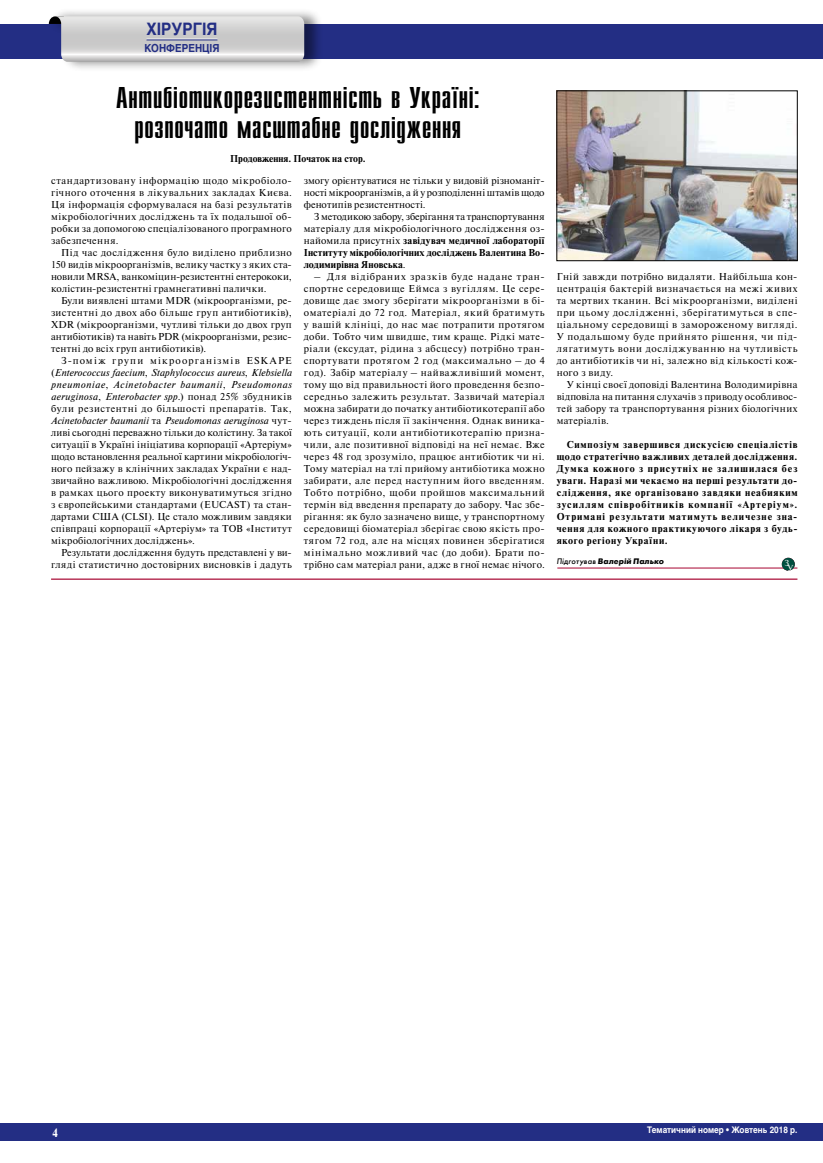
<style>
.page{position:relative;width:823px;height:1163px;background:#fff}
.page>*{position:absolute;margin:0;border:0;box-sizing:border-box;transform-origin:0 0}
.t1{font:30px/30px "Compact C";color:#000;text-align:center;scale:1.2 1}
.t2{font:700 17px "Helios";color:#232e84;scale:.9 1}
.t3{font:700 12px "Newton C";color:#fff;scale:.9 1}
.t4{font:700 11px "Helios";color:#232e84;scale:.9 1}
.t5{font:10px/12px "Newton C";letter-spacing:.025em;color:#000;text-align:justify}
.t6{font:700 10px/12px "Newton C";letter-spacing:.065em;color:#000;text-align:justify}
.t7{font:700 10px "Newton C";color:#000}
.t8{font:700 9px "Helios";color:#fff;scale:.9 1}
.t9{font:8.6px "Newton C";color:#fff}
.t10{font:italic 700 8px "Futuris C";letter-spacing:.015em;color:#000}
.s1{font-style:italic}
.s2{font-weight:700}
.s3{font-weight:400}
</style>
<div class="page">
<div style="left:0;top:1123px;width:822px;height:17px;background:#232e84"></div>
<div style="left:0;top:24px;width:822px;height:34px;background:#232e84"></div>
<div style="left:50px;top:8px;width:273px;height:64px;background:#000;opacity:.46"></div>
<svg style="left:49px;top:16px;width:255px;height:46px"></svg>
<hr style="left:146px;top:39px;width:71px;height:1px;background:#fff">
<hr style="left:146px;top:40px;width:71px;height:1px;background:#232e84">
<hr style="left:557px;top:567px;width:240px;height:1px;background:#a70531">
<div style="left:781px;top:557px;width:13px;height:13px;background:#004e3f;border-radius:50%"></div>
<hr style="left:51px;top:578px;width:746px;height:1px;background:#a70531">
<img style="left:558px;top:93px;width:237px;height:166px">
<div style="left:556px;top:91px;width:241px;height:170px;border:1px solid #000"></div>
<h2 class="t2" style="left:146px;top:19px;width:80px">ХІРУРГІЯ</h2>
<p class="t4" style="left:144px;top:42px;width:85px">КОНФЕРЕНЦІЯ</p>
<h1 class="t1" style="left:116px;top:84px;width:305px">Антибіотикорезистентність в Україні: розпочато масштабне дослідження</h1>
<p class="t7" style="left:230px;top:153px;width:137px">Продовження. Початок на стор.</p>
<p class="t5" style="left:51px;top:174px;width:242px">стандартизовану інформацію щодо мікробіоло&shy;гічного оточення в лікувальних закладах Києва.<br>Ця -інформація сформувалася на базі результатів мікробіологічних досліджень та їх подальшої об&shy;робки за допомогою спеціалізованого програмного забезпечення.</p>
<p class="t5" style="left:51px;top:246px;width:242px;text-indent:10px">Під час дослідження було виділено приблизно 150 видів мікроорганізмів, велику частку з яких ста&shy;новили MRSA, ванкоміцин-резистентні ентерококи, колістин-резистентні грамнегативні палички.</p>
<p class="t5" style="left:51px;top:294px;width:242px;text-indent:10px">Були виявлені штами MDR (мікроорганізми, ре&shy;зистентні до двох або більше груп антибіотиків), XDR (мікроорганізми, чутливі тільки до двох груп антибіотиків) та навіть PDR (мікроорганізми, резис&shy;тентні до всіх груп антибіотиків).</p>
<p class="t5" style="left:51px;top:354px;width:242px;text-indent:10px">З-поміж групи мікроорганізмів ESKAPE (<span class="s1">Enterococcus faecium</span>, <span class="s1">Staphylococcus aureus</span>, <span class="s1">Klebsiella pneumoniae</span>, <span class="s1">Acinetobacter baumanii</span>, <span class="s1">Pseudomonas aeruginosa</span>, <span class="s1">Enterobacter spp.</span>) понад 25% збудників були резистентні до більшості препаратів. Так, <span class="s1">Acinetobacter baumanii</span> та <span class="s1">Pseudomonas aeruginosa</span> чут&shy;ливі сьогодні переважно тільки до колістину. За такої ситуації в Україні ініціатива корпорації «Артеріум» щодо встановлення реальної картини мікробіологіч&shy;ного пейзажу в клінічних закладах України є над&shy;звичайно важливою. Мікробіологічні дослідження в рамках цього проекту виконуватимуться згідно з європейськими стандартами (EUCAST) та стан&shy;дартами США (CLSI). Це стало можливим завдяки співпраці корпорації «Артеріум» та ТОВ «Інститут мікробіологічних досліджень».</p>
<p class="t5" style="left:51px;top:546px;width:242px;text-align:right">Результати дослідження будуть представлені у ви&shy;гляді статистично достовірних висновків і дадуть</p>
<p class="t5" style="left:304px;top:174px;width:242px">змогу орієнтуватися не тільки у видовій різноманіт&shy;ності мікроорганізмів, а й у розподіленні штамів щодо фенотипів резистентності.</p>
<p class="t5" style="left:304px;top:210px;width:242px;text-indent:10px">З методикою забору, зберігання та транспортування матеріалу для мікробіологічного дослідження оз&shy;найомила присутніх <span class="s2">завідувач медичної лабораторії Інституту мікробіологічних досліджень Валентина Во&shy;лодимирівна Яновська</span>.</p>
<p class="t5" style="left:304px;top:270px;width:242px;text-indent:10px">– Для відібраних зразків буде надане тран&shy;спортне середовище Еймса з вугіллям. Це сере&shy;довище дає змогу зберігати мікроорганізми в бі&shy;оматеріалі до 72 год. Матеріал, який братимуть у вашій клініці, до нас має потрапити протягом доби. Тобто чим швидше, тим краще. Рідкі мате&shy;ріали (ексудат, рідина з абсцесу) потрібно тран&shy;спортувати протягом 2 год (максимально – до 4 год). Забір матеріалу – найважливіший момент, тому що від правильності його проведення безпо&shy;середньо залежить результат. Зазвичай матеріал можна забирати до початку антибіотикотерапії або через тиждень після її закінчення. Однак виника&shy;ють ситуації, коли антибіотикотерапію призна&shy;чили, але позитивної відповіді на неї немає. Вже через 48 год зрозуміло, працює антибіотик чи ні.<br>Тому матеріал на тлі прийому антибіотика можно забирати, але перед наступним його введенням.<br>Тобто потрібно, щоби пройшов максимальний термін від введення препарату до забору. Час збе&shy;рігання: як було зазначено вище, у транспортному середовищі біоматеріал зберігає свою якість про&shy;тягом 72 год, але на -місцях повинен зберігатися мінімально можливий час (до доби). Брати по&shy;трібно сам матеріал рани, адже в гної немає нічого.</p>
<p class="t5" style="left:556px;top:270px;width:242px">Гній завжди потрібно видаляти. Найбільша кон&shy;центрація бактерій визначається на межі живих та мертвих тканин. Всі мікроорганізми, виділені при цьому дослідженні, зберігатимуться в спе&shy;ціальному середовищі в замороженому вигляді.<br>У подальшому буде прийнято рішення, чи під&shy;лягатимуть вони досліджуванню на чутливість до антибіотиків чи ні, залежно від кількості кож&shy;ного з виду.</p>
<p class="t5" style="left:556px;top:378px;width:242px;text-indent:10px">У кінці своєї доповіді Валентина Володимирівна відповіла на питання слухачів з приводу особливос&shy;тей забору та транспортування різних біологічних матеріалів.</p>
<p class="t6" style="left:556px;top:438px;width:242px;text-indent:10px">Симпозіум завершився дискусією спеціалістів щодо стратегічно важливих деталей дослідження.<br>Думка кожного з присутніх не залишилася без уваги. Наразі ми чекаємо на перші результати до&shy;слідження, яке організовано завдяки неабияким зусиллям співробітників компанії «Артеріум».<br>Отримані результати матимуть величезне зна&shy;чення для кожного практикуючого лікаря з будь&shy;якого регіону України.</p>
<p class="t10" style="left:556px;top:556px;width:109px"><span class="s3">Підготував</span> Валерій Палько</p>
<p class="t9" style="left:784px;top:558px;width:6px">З</p>
<p class="t9" style="left:787px;top:563px;width:7px">У</p>
<p class="t3" style="left:52px;top:1125px;width:8px">4</p>
<p class="t8" style="left:646px;top:1124px;width:168px">Тематичний номер • Жовтень 2018 р.</p>
</div>
